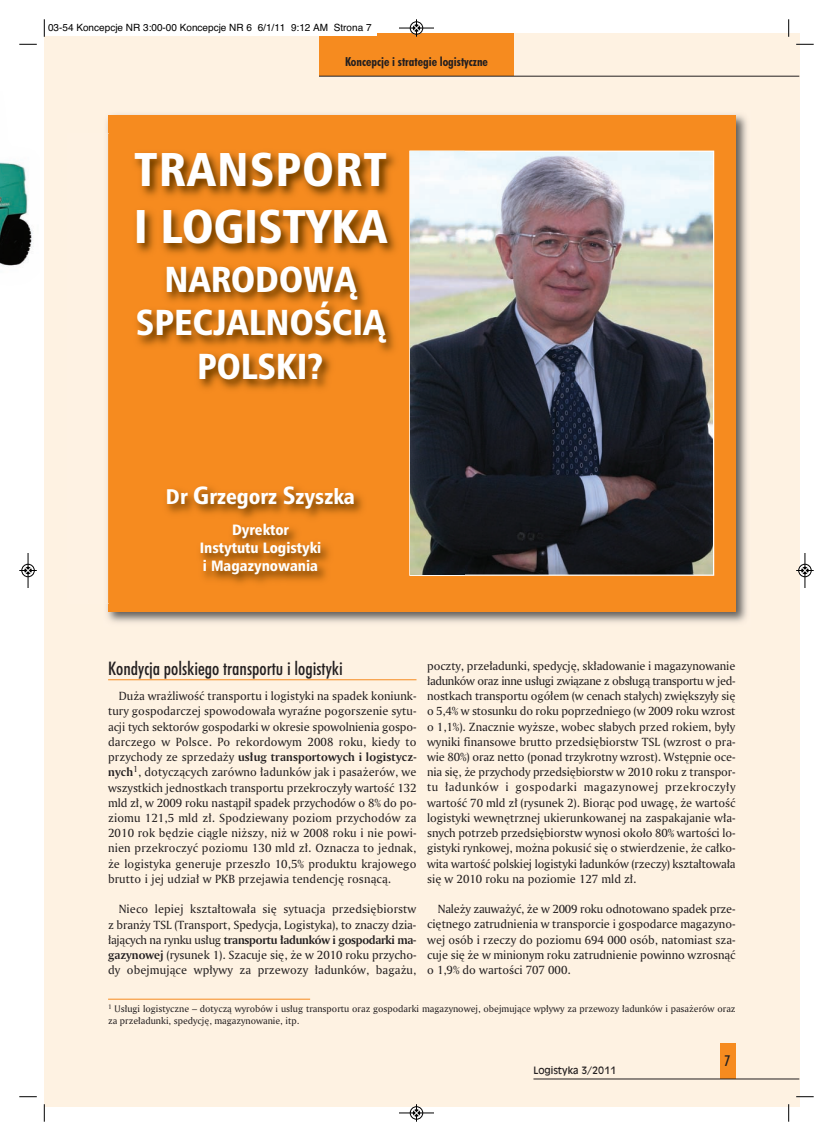
<style>
.page{position:relative;width:833px;height:1141px;background:#fff}
.page>*{position:absolute;margin:0;border:0;box-sizing:border-box;transform-origin:0 0}
.t1{font:47.5px/57px "Humnst 777 Blk Cn EU";letter-spacing:.015em;color:#fff}
.t2{font:36.25px/43.5px "Humnst 777 Blk Cn EU";color:#fff;text-align:center}
.t3{font:21.25px "Humnst 777 Blk Cn EU";color:#fff}
.t4{font:18.75px "Futura Md Cn EU";color:#231f20}
.t5{font:15px/18px "Humnst 777 Blk Cn EU";color:#fff;text-align:center}
.t6{font:15px "Futura Md Cn EU";color:#231f20}
.t7{font:12.5px/15.2px "Amerigo EU";color:#231f20;text-align:justify}
.t8{font:12.5px "Futura Bd Cn EU";color:#231f20}
.t9{font:10px/12.2px "Amerigo EU";color:#231f20}
.t10{font:10px "Helvetica";color:#000}
.t11{font:10px "Incised 901 EU";color:#231f20}
.s1{font-size:25px}
.s2{font-weight:700}
</style>
<div class="page">
<div style="left:44px;top:34px;width:755px;height:1073px;background:#fef2e2"></div>
<hr style="left:108px;top:679px;width:308px;height:1px;background:#f68b1f">
<img style="left:107px;top:114px;width:640px;height:509px">
<div style="left:108px;top:115px;width:627px;height:496px;background:#f68b1f"></div>
<img style="left:464px;top:153px;width:248px;height:421px">
<div style="left:719px;top:1044px;width:16px;height:35px;background:#f68b1f"></div>
<hr style="left:533px;top:1079px;width:266px;height:1px;background:#231f20">
<div style="left:319px;top:34px;width:195px;height:42px;background:#f68b1f"></div>
<hr style="left:319px;top:76px;width:480px;height:1px;background:#231f20">
<hr style="left:108px;top:999px;width:202px;height:1px;background:#f68b1f">
<img style="left:107px;top:133px;width:357px;height:470px">
<img style="left:409px;top:151px;width:55px;height:425px">
<img style="left:411px;top:152px;width:53px;height:423px">
<img style="left:0;top:162px;width:33px;height:104px">
<div style="left:43px;top:18px;width:334px;height:18px;background:#fff"></div>
<svg style="left:44px;top:19px;width:1px;height:18px"></svg>
<svg style="left:19px;top:44px;width:18px;height:1px"></svg>
<svg style="left:788px;top:19px;width:1px;height:18px"></svg>
<svg style="left:796px;top:44px;width:17px;height:1px"></svg>
<svg style="left:44px;top:1104px;width:1px;height:18px"></svg>
<svg style="left:19px;top:1096px;width:18px;height:1px"></svg>
<svg style="left:788px;top:1104px;width:1px;height:18px"></svg>
<svg style="left:796px;top:1096px;width:17px;height:1px"></svg>
<div style="left:410px;top:21px;width:13px;height:14px;border:1px solid #fff;border-radius:50%"></div>
<hr style="left:399px;top:28px;width:35px;height:1px;background:#000">
<div style="left:410px;top:22px;width:13px;height:12px;border:1px solid #000;border-radius:50%"></div>
<svg style="left:413px;top:19px;width:7px;height:18px"></svg>
<div style="left:410px;top:1106px;width:13px;height:14px;border:1px solid #fff;border-radius:50%"></div>
<hr style="left:399px;top:1113px;width:35px;height:1px;background:#000">
<div style="left:410px;top:1106px;width:13px;height:13px;border:1px solid #000;border-radius:50%"></div>
<svg style="left:413px;top:1104px;width:7px;height:18px"></svg>
<div style="left:21px;top:564px;width:14px;height:13px;border:1px solid #fff;border-radius:50%"></div>
<hr style="left:28px;top:553px;width:1px;height:35px;background:#000">
<div style="left:22px;top:564px;width:12px;height:13px;border:1px solid #000;border-radius:50%"></div>
<svg style="left:19px;top:567px;width:18px;height:7px"></svg>
<hr style="left:804px;top:553px;width:1px;height:35px;background:#000">
<div style="left:798px;top:564px;width:13px;height:13px;border:1px solid #000;border-radius:50%"></div>
<svg style="left:796px;top:567px;width:17px;height:7px"></svg>
<p class="t10" style="left:48px;top:23px;width:325px">03-54 Koncepcje NR 3:00-00 Koncepcje NR 6 6/1/11 9:12 AM Strona 7</p>
<p class="t8" style="left:345px;top:57px;width:144px">Koncepcje i strategie logistyczne</p>
<h1 class="t1" style="left:134px;top:145px;width:255px">TRANSPORT<br>I LOGISTYKA</h1>
<h2 class="t2" style="left:136px;top:260px;width:251px">NARODOWĄ<br>SPECJALNOŚCIĄ<br>POLSKI?</h2>
<h3 class="t3" style="left:166px;top:488px;width:190px">Dr <span class="s1">G</span>rzegorz <span class="s1">S</span>zyszka</h3>
<p class="t5" style="left:200px;top:522px;width:123px">Dyrektor<br>Instytutu Logistyki i Magazynowania</p>
<h3 class="t4" style="left:108px;top:661px;width:236px">Kon dy cja pol skie go trans por tu i lo gi sty ki</h3>
<p class="t7" style="left:108px;top:689px;width:310px;text-indent:11px">Du ża wraż li wość trans por tu i lo gi sty ki na spa dek ko niunk - tu ry go spo dar czej spo wo do wa ła wy raź ne po gor sze nie sy tu - acji tych sek to rów go spo dar ki w okre sie spo wol nie nia go spo - dar cze go w Pol sce. Po re kor do wym 2008 ro ku, kie dy to przy cho dy ze sprze da ży <span class="s2">usług trans por to wych i lo gi stycz - ny ch</span><sup>1</sup>, do ty czą cych za rów no ła dun ków jak i pa sa że rów, we wszyst kich jed nost kach trans por tu prze kro czy ły war tość 132 mld zł, w 2009 ro ku na stą pił spa dek przy cho dów o 8% do po - zio mu 121,5 mld zł. Spo dzie wa ny po ziom przy cho dów za 2010 ro k bę dzie cią gle niż szy, niż w 2008 ro ku i nie po wi - nien prze kro czyć po zio mu 130 mld zł. Ozna cza to jed nak, że lo gi sty ka ge ne ru je prze szło 10,5% pro duk tu kra jo we go brut to i jej udział w PKB prze ja wia ten den cję ro sną cą.</p>
<p class="t7" style="left:108px;top:902px;width:310px;text-indent:11px">Nie co le piej kształ to wa ła się sy tu acja przed się biorstw z bran ży TSL (Trans port, Spe dy cja, Lo gi sty ka), to zna czy dzia - ła ją cych na ryn ku usług <span class="s2">trans por tu ła dun ków i go spo dar ki ma - ga zy no wej</span> (ry su nek 1). Sza cu je się, że w 2010 ro ku przy cho - dy obej mu ją ce wpły wy za prze wo zy ła dun ków, ba ga żu,</p>
<p class="t7" style="left:427px;top:659px;width:310px">pocz ty, prze ła dun ki, spe dy cję, skła do wa nie i ma ga zy no wa nie ła dun ków oraz in ne usłu gi zwią za ne z ob słu gą trans por tu w jed - nost kach trans por tu ogó łem (w ce nach sta łych) zwięk szy ły się o 5,4% w sto sun ku do ro ku po przed nie go (w 2009 ro ku wzrost o 1,1%). Znacz nie wyż sze, wo bec sła bych przed ro kiem, by ły wy ni ki fi nan so we brut to przed się biorstw TSL (wzrost o pra - wie 80%) oraz net to (po nad trzy krot ny wzrost). Wstęp nie oce - nia się, że przy cho dy przed się biorstw w 2010 ro ku z trans por - tu ła dun ków i go spo dar ki ma ga zy no wej prze kro czy ły war tość 70 mld zł (ry su nek 2). Bio rąc pod uwa gę, że war tość lo gi sty ki we wnętrz nej ukie run ko wa nej na za spa ka ja nie wła - snych po trzeb przed się biorstw wy no si oko ło 80% war to ści lo - gi sty ki ryn ko wej, moż na po ku sić się o stwier dze nie, że cał ko - wi ta war tość pol skiej lo gi sty ki ła dun ków (rze czy) kształ to wa ła się w 2010 ro ku na po zio mie 127 mld zł.</p>
<p class="t7" style="left:427px;top:902px;width:310px;text-indent:11px">Na le ży za uwa żyć, że w 2009 ro ku od no to wa no spa dek prze - cięt ne go za trud nie nia w trans por cie i go spo dar ce ma ga zy no - wej osób i rze czy do po zio mu 694 000 osób, na to miast sza - cu je się że w mi nio nym ro ku za trud nie nie po win no wzro snąć o 1,9% do war to ści 707 000.</p>
<p class="t9" style="left:108px;top:1003px;width:629px"><sup>1</sup> Usłu gi lo gi stycz ne – do ty czą wy ro bów i usług trans por tu oraz go spo dar ki ma ga zy no wej, obej mu ją ce wpły wy za prze wo zy ła dun ków i pa sa że rów oraz za prze ła dun ki, spe dy cję, ma ga zy no wa nie, itp.</p>
<p class="t11" style="left:533px;top:1064px;width:84px">Logistyka 3/2011</p>
<p class="t6" style="left:724px;top:1054px;width:7px">7</p>
</div>
